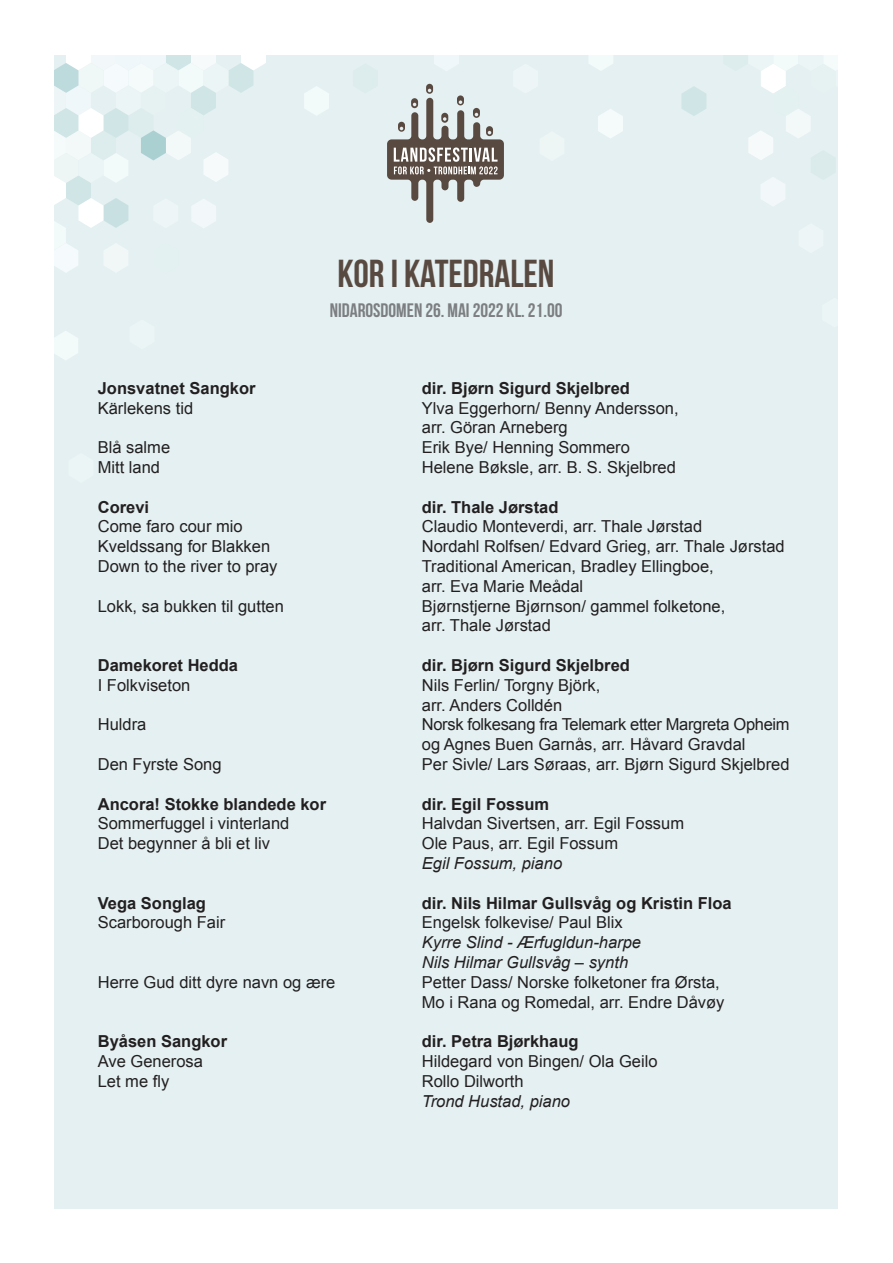
<style>
.page{position:relative;width:893px;height:1263px;background:#fff}
.page>*{position:absolute;margin:0;border:0;box-sizing:border-box;transform-origin:0 0}
.t1{font:39px "Bebas Neue";color:#594a41}
.t2{font:19.5px "Bebas Neue";color:#7c7e81}
.t3{font:16.5px "Arial";color:#231f20}
.t4{font:700 16.5px "Arial";color:#231f20}
.t5{font:italic 16.5px/19.8px "Arial";color:#231f20}
.t6{font:16.5px "Arial";letter-spacing:-.02em;color:#231f20}
.s1{font-style:normal}
</style>
<div class="page">
<div style="left:54px;top:54px;width:785px;height:1155px;background:#e4f0f1"></div>
<svg style="left:434px;top:54px;width:25px;height:17px"></svg>
<svg style="left:681px;top:54px;width:157px;height:152px"></svg>
<svg style="left:588px;top:54px;width:25px;height:17px"></svg>
<svg style="left:598px;top:109px;width:25px;height:29px"></svg>
<svg style="left:387px;top:84px;width:117px;height:139px"></svg>
<svg style="left:54px;top:54px;width:212px;height:219px"></svg>
<svg style="left:54px;top:331px;width:24px;height:29px"></svg>
<svg style="left:304px;top:86px;width:25px;height:29px"></svg>
<div style="left:838px;top:0;width:55px;height:1263px;background:#fff"></div>
<p class="t1" style="left:338px;top:252px;width:218px">KOR I KATEDRALEN</p>
<p class="t2" style="left:330px;top:300px;width:234px">NIDAROSDOMEN 26. MAI 2022 KL. 21.00</p>
<p class="t4" style="left:98px;top:377px;width:159px">Jonsvatnet Sangkor</p>
<p class="t4" style="left:422px;top:377px;width:210px">dir. Bjørn Sigurd Skjelbred</p>
<p class="t3" style="left:98px;top:397px;width:97px">Kärlekens tid</p>
<p class="t3" style="left:422px;top:397px;width:258px">Ylva Eggerhorn/ Benny Andersson,</p>
<p class="t3" style="left:422px;top:417px;width:147px">arr. Göran Arneberg</p>
<p class="t3" style="left:98px;top:437px;width:74px">Blå salme</p>
<p class="t3" style="left:422px;top:437px;width:210px">Erik Bye/ Henning Sommero</p>
<p class="t3" style="left:98px;top:456px;width:64px">Mitt land</p>
<p class="t3" style="left:422px;top:456px;width:256px">Helene Bøksle, arr. B. S. Skjelbred</p>
<p class="t4" style="left:98px;top:496px;width:53px">Corevi</p>
<p class="t4" style="left:422px;top:496px;width:138px">dir. Thale Jørstad</p>
<p class="t3" style="left:98px;top:516px;width:146px">Come faro cour mio</p>
<p class="t3" style="left:422px;top:516px;width:282px">Claudio Monteverdi, arr. Thale Jørstad</p>
<p class="t3" style="left:98px;top:536px;width:174px">Kveldssang for Blakken</p>
<p class="t3" style="left:422px;top:536px;width:364px">Nordahl Rolfsen/ Edvard Grieg, arr. Thale Jørstad</p>
<p class="t3" style="left:98px;top:555px;width:181px">Down to the river to pray</p>
<p class="t3" style="left:422px;top:555px;width:293px">Traditional American, Bradley Ellingboe,</p>
<p class="t3" style="left:422px;top:575px;width:163px">arr. Eva Marie Meådal</p>
<p class="t3" style="left:98px;top:595px;width:188px">Lokk, sa bukken til gutten</p>
<p class="t3" style="left:422px;top:595px;width:305px">Bjørnstjerne Bjørnson/ gammel folketone,</p>
<p class="t3" style="left:422px;top:615px;width:130px">arr. Thale Jørstad</p>
<p class="t4" style="left:98px;top:654px;width:142px">Damekoret Hedda</p>
<p class="t4" style="left:422px;top:654px;width:210px">dir. Bjørn Sigurd Skjelbred</p>
<p class="t3" style="left:98px;top:674px;width:94px">I Folkviseton</p>
<p class="t3" style="left:422px;top:674px;width:180px">Nils Ferlin/ Torgny Björk,</p>
<p class="t3" style="left:422px;top:694px;width:142px">arr. Anders Colldén</p>
<p class="t3" style="left:98px;top:714px;width:50px">Huldra</p>
<p class="t6" style="left:422px;top:714px;width:369px">Norsk folkesang fra Telemark etter Margreta Opheim</p>
<p class="t3" style="left:422px;top:734px;width:325px">og Agnes Buen Garnås, arr. Håvard Gravdal</p>
<p class="t3" style="left:98px;top:753px;width:125px">Den Fyrste Song</p>
<p class="t3" style="left:422px;top:753px;width:369px">Per Sivle/ Lars Søraas, arr. Bjørn Sigurd Skjelbred</p>
<p class="t4" style="left:98px;top:793px;width:230px">Ancora! Stokke blandede kor</p>
<p class="t4" style="left:422px;top:793px;width:129px">dir. Egil Fossum</p>
<p class="t3" style="left:98px;top:813px;width:193px">Sommerfuggel i vinterland</p>
<p class="t3" style="left:422px;top:813px;width:264px">Halvdan Sivertsen, arr. Egil Fossum</p>
<p class="t3" style="left:98px;top:833px;width:174px">Det begynner å bli et liv</p>
<p class="t3" style="left:422px;top:833px;width:198px">Ole Paus, arr. Egil Fossum</p>
<p class="t5" style="left:422px;top:853px;width:142px">Egil Fossum, piano</p>
<p class="t4" style="left:98px;top:892px;width:110px">Vega Songlag</p>
<p class="t4" style="left:422px;top:892px;width:311px">dir. Nils Hilmar Gullsvåg og Kristin Floa</p>
<p class="t3" style="left:98px;top:912px;width:129px">Scarborough Fair</p>
<p class="t5" style="left:422px;top:913px;width:221px"><span class="s1">Engelsk folkevise/ Paul Blix<br></span>Kyrre Slind - Ærfugldun-harpe</p>
<p class="t5" style="left:422px;top:952px;width:208px">Nils Hilmar Gullsvåg – synth</p>
<p class="t3" style="left:98px;top:971px;width:239px">Herre Gud ditt dyre navn og ære</p>
<p class="t3" style="left:422px;top:971px;width:300px">Petter Dass/ Norske folketoner fra Ørsta,</p>
<p class="t3" style="left:422px;top:991px;width:304px">Mo i Rana og Romedal, arr. Endre Dåvøy</p>
<p class="t4" style="left:98px;top:1030px;width:131px">Byåsen Sangkor</p>
<p class="t4" style="left:422px;top:1030px;width:158px">dir. Petra Bjørkhaug</p>
<p class="t3" style="left:98px;top:1050px;width:107px">Ave Generosa</p>
<p class="t3" style="left:422px;top:1050px;width:237px">Hildegard von Bingen/ Ola Geilo</p>
<p class="t3" style="left:98px;top:1070px;width:73px">Let me fly</p>
<p class="t3" style="left:422px;top:1070px;width:103px">Rollo Dilworth</p>
<p class="t5" style="left:422px;top:1091px;width:150px">Trond Hustad, piano</p>
</div>
